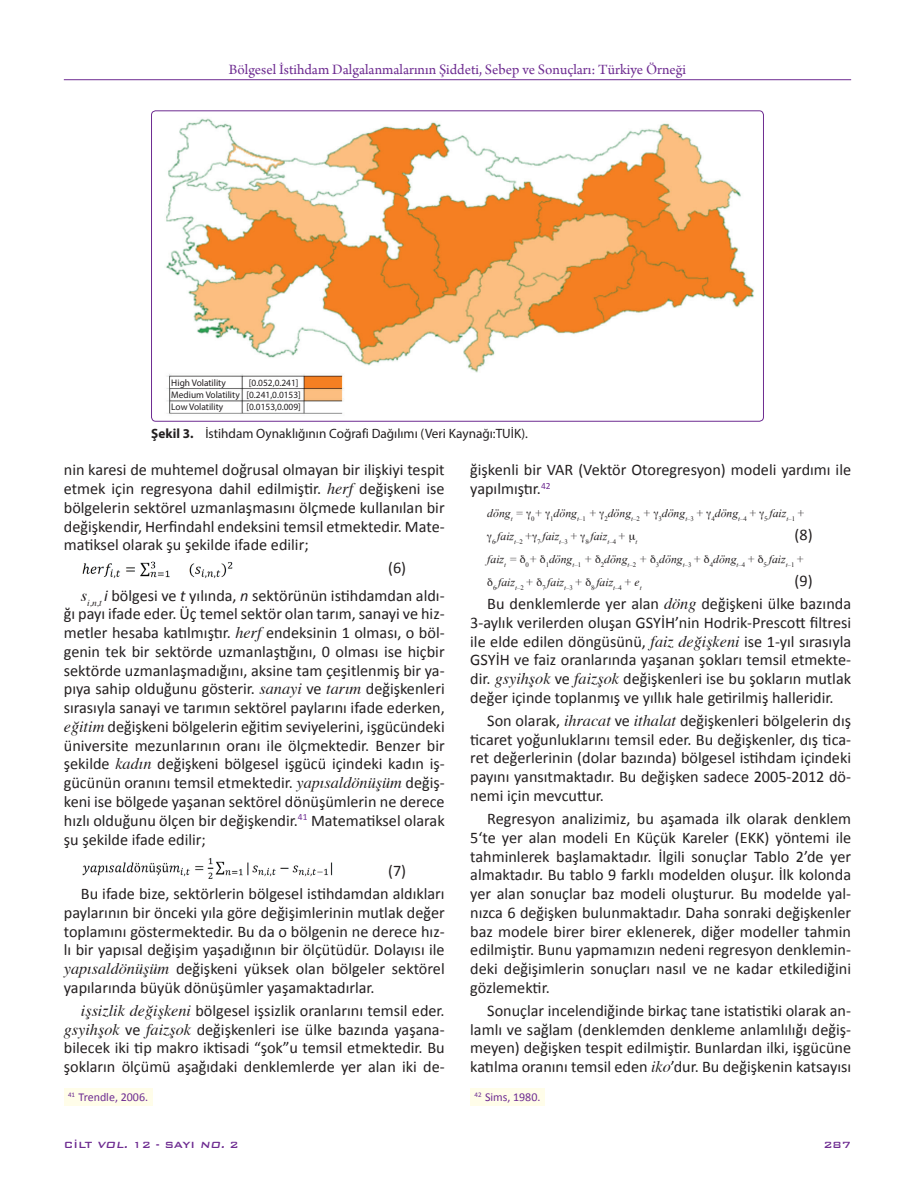
<style>
.page{position:relative;width:915px;height:1191px;background:#fff}
.page>*{position:absolute;margin:0;border:0;box-sizing:border-box;transform-origin:0 0}
.t1{font:16.2px/18.8px "Calibri";color:#231f20;text-align:justify}
.t2{font:15px "Arno Pro";color:#6e2c91}
.t3{font:13.5px "Myriad Pro";color:#231f20}
.t4{font:12px "Calibri";color:#6e2c91}
.t5{font:500 12px "Bank Gothic BT";color:#6e2c91}
.t6{font:italic 11.7px/23px "Times New Roman";color:#231f20}
.t7{font:9.6px/12.1px "Myriad Pro";color:#231f20}
.s1{font-weight:700}
.s2{font-family:"Times";font-style:italic}
.s3{font-style:italic}
.s4{font-family:"Times"}
</style>
<div class="page">
<img style="left:82px;top:561px;width:151px;height:17px">
<img style="left:82px;top:858px;width:251px;height:21px">
<img style="left:166px;top:118px;width:588px;height:296px">
<div style="left:64px;top:1088px;width:89px;height:17px;background:#fffde9"></div>
<div style="left:470px;top:1088px;width:74px;height:17px;background:#fffde9"></div>
<hr style="left:64px;top:79px;width:786px;height:1px;background:#6e2c91">
<p class="t2" style="left:229px;top:61px;width:458px">Bölgesel İstihdam Dalgalanmalarının Şiddeti, Sebep ve Sonuçları: Türkiye Örneği</p>
<p class="t7" style="left:171px;top:376px;width:56px">High Volatility</p>
<p class="t7" style="left:246px;top:376px;width:56px">[0.052,0.241] [0.241,0.0153] [0.0153,0.009]</p>
<p class="t7" style="left:171px;top:388px;width:70px">Medium Volatility<br>Low Volatility</p>
<p class="t3" style="left:151px;top:425px;width:378px"><span class="s1">Şekil 3.</span> İstihdam Oynaklığının Coğrafi Dağılımı (Veri Kaynağı:TUİK).</p>
<p class="t1" style="left:64px;top:460px;width:382px">nin karesi de muhtemel doğrusal olmayan bir ilişkiyi tespit etmek için regresyona dahil edilmiştir. <span class="s2">herf</span> değişkeni ise bölgelerin sektörel uzmanlaşmasını ölçmede kullanılan bir değişkendir, Herfindahl endeksini temsil etmektedir. Mate&shy;matiksel olarak şu şekilde ifade edilir;</p>
<p class="t1" style="left:81px;top:553px;width:365px;line-height:27.3px;text-indent:307px">(6)<br><span class="s2">s</span><sub>i,n,t</sub> <span class="s3">i</span> bölgesi ve <span class="s3">t</span> yılında, <span class="s3">n</span> sektörünün istihdamdan aldı-</p>
<p class="t1" style="left:64px;top:604px;width:382px">ğı payı ifade eder. Üç temel sektör olan tarım, sanayi ve hiz&shy;metler hesaba katılmıştır. <span class="s2">herf</span> endeksinin 1 olması, o böl&shy;genin tek bir sektörde uzmanlaştığını, 0 olması ise hiçbir sektörde uzmanlaşmadığını, aksine tam çeşitlenmiş bir ya&shy;pıya sahip olduğunu gösterir. <span class="s2">sanayi</span> ve <span class="s2">tarım</span> değişkenleri sırasıyla sanayi ve tarımın sektörel paylarını ifade ederken, <span class="s2">eğitim</span> değişkeni bölgelerin eğitim seviyelerini, işgücündeki üniversite mezunlarının oranı ile ölçmektedir. Benzer bir şekilde <span class="s2">kadın</span> değişkeni bölgesel işgücü içindeki kadın iş&shy;gücünün oranını temsil etmektedir. <span class="s2">yapısaldönüşüm</span> değiş&shy;keni ise bölgede yaşanan sektörel dönüşümlerin ne derece hızlı olduğunu ölçen bir değişkendir.<sup>41</sup> Matematiksel olarak şu şekilde ifade edilir;</p>
<p class="t1" style="left:81px;top:858px;width:365px;line-height:23px;text-indent:307px">(7)<br>Bu ifade bize, sektörlerin bölgesel istihdamdan aldıkları</p>
<p class="t1" style="left:64px;top:902px;width:382px">paylarının bir önceki yıla göre değişimlerinin mutlak değer toplamını göstermektedir. Bu da o bölgenin ne derece hız&shy;lı bir yapısal değişim yaşadığının bir ölçütüdür. Dolayısı ile <span class="s2">yapısaldönüşüm</span> değişkeni yüksek olan bölgeler sektörel yapılarında büyük dönüşümler yaşamaktadırlar.</p>
<p class="t1" style="left:64px;top:1000px;width:382px;text-indent:17px"><span class="s2">işsizlik değişkeni</span> bölgesel işsizlik oranlarını temsil eder. <span class="s2">gsyihşok</span> ve <span class="s2">faizşok</span> değişkenleri ise ülke bazında yaşana&shy;bilecek iki tip makro iktisadi “şok”u temsil etmektedir. Bu şokların ölçümü aşağıdaki denklemlerde yer alan iki de-</p>
<p class="t1" style="left:470px;top:460px;width:382px">ğişkenli bir VAR (Vektör Otoregresyon) modeli yardımı ile yapılmıştır.<sup>42</sup></p>
<p class="t6" style="left:492px;top:501px;width:314px;text-indent:-5px">döng<sub>t</sub> = <sub>0</sub>+ <sub>1</sub>döng<sub>t–</sub><sub>1</sub> + <sub>2</sub>döng<sub>t–</sub><sub>2</sub> + <sub>3</sub>döng<sub>t–</sub><sub>3</sub> + <sub>4</sub>döng<sub>t–</sub><sub>4</sub> + <sub>5</sub> faiz<sub>t–</sub><sub>1</sub> +<br><sub>6</sub> faiz<sub>t–</sub><sub>2</sub> + <sub>7</sub> faiz<sub>t–</sub><sub>3</sub> + <sub>8</sub> faiz<sub>t–</sub><sub>4</sub> + <sub>t</sub></p>
<p class="t1" style="left:794px;top:524px;width:20px">(8)</p>
<p class="t6" style="left:493px;top:547px;width:312px;text-indent:-6px">faiz<sub>t</sub> = <sub>0</sub>+ <sub>1</sub>döng<sub>t–</sub><sub>1</sub> + <sub>2</sub>döng<sub>t–</sub><sub>2</sub> + <sub>3</sub>döng<sub>t–</sub><sub>3</sub> + <sub>4</sub>döng<sub>t–</sub><sub>4</sub> + <sub>5</sub> faiz<sub>t–</sub><sub>1</sub> +<br><sub>6</sub> faiz<sub>t–</sub><sub>2</sub> + <sub>7</sub> faiz<sub>t–</sub><sub>3</sub> + <sub>8</sub> faiz<sub>t–</sub><sub>4</sub> + <span class="s4">e</span><sub>t</sub></p>
<p class="t1" style="left:487px;top:568px;width:365px;line-height:23px;text-indent:307px">(9)<br>Bu denklemlerde yer alan <span class="s2">döng</span> değişkeni ülke bazında</p>
<p class="t1" style="left:470px;top:612px;width:382px">3-aylık verilerden oluşan GSYİH’nin Hodrik-Prescott filtresi ile elde edilen döngüsünü, <span class="s2">faiz değişkeni</span> ise 1-yıl sırasıyla GSYİH ve faiz oranlarında yaşanan şokları temsil etmekte&shy;dir. <span class="s2">gsyihşok</span> ve <span class="s2">faizşok</span> değişkenleri ise bu şokların mutlak değer içinde toplanmış ve yıllık hale getirilmiş halleridir.</p>
<p class="t1" style="left:470px;top:710px;width:382px;text-indent:17px">Son olarak, <span class="s2">ihracat</span> ve <span class="s2">ithalat</span> değişkenleri bölgelerin dış ticaret yoğunluklarını temsil eder. Bu değişkenler, dış tica&shy;ret değerlerinin (dolar bazında) bölgesel istihdam içindeki payını yansıtmaktadır. Bu değişken sadece 2005-2012 dö&shy;nemi için mevcuttur.</p>
<p class="t1" style="left:470px;top:808px;width:382px;text-indent:17px">Regresyon analizimiz, bu aşamada ilk olarak denklem 5‘te yer alan modeli En Küçük Kareler (EKK) yöntemi ile tahminlerek başlamaktadır. İlgili sonuçlar Tablo 2’de yer almaktadır. Bu tablo 9 farklı modelden oluşur. İlk kolonda yer alan sonuçlar baz modeli oluşturur. Bu modelde yal&shy;nızca 6 değişken bulunmaktadır. Daha sonraki değişkenler baz modele birer birer eklenerek, diğer modeller tahmin edilmiştir. Bunu yapmamızın nedeni regresyon denklemin&shy;deki değişimlerin sonuçları nasıl ve ne kadar etkilediğini gözlemektir.</p>
<p class="t1" style="left:470px;top:1000px;width:382px;text-indent:17px">Sonuçlar incelendiğinde birkaç tane istatistiki olarak an&shy;lamlı ve sağlam (denklemden denkleme anlamlılığı değiş&shy;meyen) değişken tespit edilmiştir. Bunlardan ilki, işgücüne katılma oranını temsil eden <span class="s2">iko</span>’dur. Bu değişkenin katsayısı</p>
<p class="t4" style="left:68px;top:1089px;width:82px"><sup>41</sup> Trendle, 2006.</p>
<p class="t4" style="left:474px;top:1089px;width:67px"><sup>42</sup> Sims, 1980.</p>
<p class="t5" style="left:64px;top:1138px;width:176px">CİLT <span class="s3">VOL.</span> 12 - SAYI <span class="s3">NO.</span> 2</p>
<p class="t5" style="left:823px;top:1138px;width:29px">287</p>
</div>
